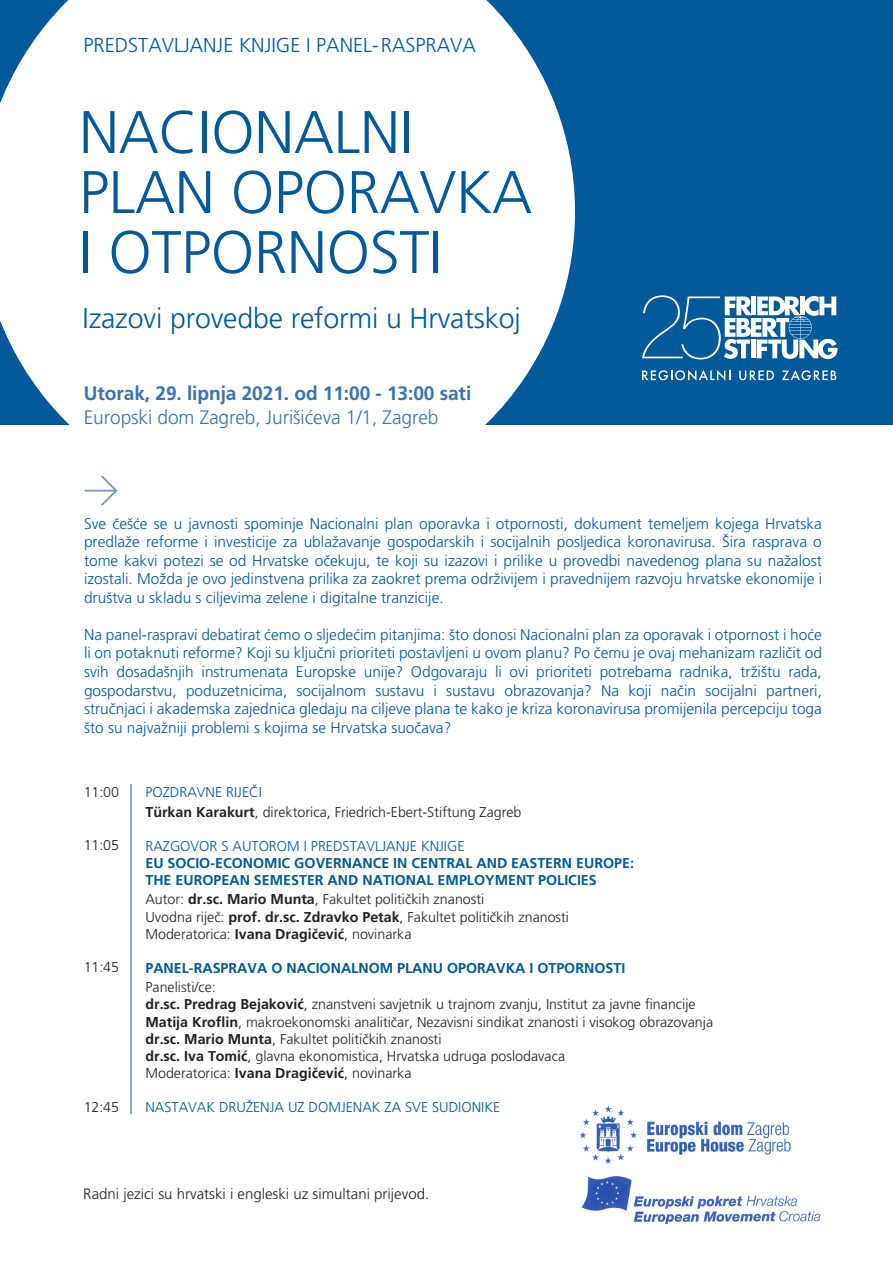
<style>
.page{position:relative;width:893px;height:1263px;background:#fff}
.page>*{position:absolute;margin:0;border:0;box-sizing:border-box;transform-origin:0 0}
.t1{font:300 60px/60px "Frutiger X";letter-spacing:-.005em;color:#01599a}
.t2{font:300 28.5px "Frutiger X";letter-spacing:-.005em;color:#01599a}
.t3{font:300 20.1px "Frutiger X";color:#01599a}
.t4{font:700 19.5px "Frutiger X";letter-spacing:-.005em;color:#3873ae}
.t5{font:300 19.5px "Frutiger X";letter-spacing:-.005em;color:#3873ae}
.t6{font:300 15.45px/18.6px "Frutiger X";color:#01599a;text-align:justify}
.t7{font:300 15px "Frutiger X";color:#231f20}
.t8{font:300 14.25px/17.1px "Frutiger X";color:#231f20}
.t9{font:700 14.25px/17.1px "Frutiger X";color:#01599a}
.t10{font:300 14.25px "Frutiger X";color:#01599a}
.s1{color:#01599a}
.s2{font-weight:700}
</style>
<div class="page">
<div style="left:0;top:0;width:893px;height:425px;background:#01599a"></div>
<div style="left:0;top:0;width:575px;height:506px;background:#fff"></div>
<svg style="left:85px;top:476px;width:32px;height:29px"></svg>
<hr style="left:131px;top:784px;width:1px;height:330px;background:#01599a">
<svg style="left:642px;top:295px;width:196px;height:64px"></svg>
<svg style="left:642px;top:370px;width:88px;height:11px"></svg>
<svg style="left:739px;top:370px;width:35px;height:10px"></svg>
<svg style="left:782px;top:370px;width:54px;height:10px"></svg>
<img style="left:581px;top:1176px;width:240px;height:49px">
<img style="left:579px;top:1106px;width:212px;height:58px">
<h3 class="t3" style="left:83px;top:34px;width:394px">PREDSTAVLJANJE KNJIGE I PANEL-RASPRAVA</h3>
<h1 class="t1" style="left:79px;top:103px;width:455px">NACIONALNI<br>PLAN OPORAVKA<br>I OTPORNOSTI</h1>
<h2 class="t2" style="left:82px;top:302px;width:440px">Izazovi provedbe reformi u Hrvatskoj</h2>
<p class="t4" style="left:84px;top:382px;width:389px">Utorak, 29. lipnja 2021. od 11:00 - 13:00 sati</p>
<p class="t5" style="left:84px;top:407px;width:356px">Europski dom Zagreb, Jurišićeva 1/1, Zagreb</p>
<p class="t6" style="left:84px;top:514px;width:740px">Sve češće se u javnosti spominje Nacionalni plan oporavka i otpornosti, dokument temeljem kojega Hrvatska predlaže reforme i investicije za ublažavanje gospodarskih i socijalnih posljedica koronavirusa. Šira rasprava o tome kakvi potezi se od Hrvatske očekuju, te koji su izazovi i prilike u provedbi navedenog plana su nažalost izostali. Možda je ovo jedinstvena prilika za zaokret prema održivijem i pravednijem razvoju hrvatske ekonomije i društva u skladu s ciljevima zelene i digitalne tranzicije.</p>
<p class="t6" style="left:84px;top:625px;width:739px">Na panel-raspravi debatirat ćemo o sljedećim pitanjima: što donosi Nacionalni plan za oporavak i otpornost i hoće li on potaknuti reforme? Koji su ključni prioriteti postavljeni u ovom planu? Po čemu je ovaj mehanizam različit od svih dosadašnjih instrumenata Europske unije? Odgovaraju li ovi prioriteti potrebama radnika, tržištu rada, gospodarstvu, poduzetnicima, socijalnom sustavu i sustavu obrazovanja? Na koji način socijalni partneri, stručnjaci i akademska zajednica gledaju na ciljeve plana te kako je kriza koronavirusa promijenila percepciju toga što su najvažniji problemi s kojima se Hrvatska suočava?</p>
<p class="t8" style="left:84px;top:783px;width:37px">11:00</p>
<p class="t8" style="left:84px;top:837px;width:37px">11:05</p>
<p class="t8" style="left:84px;top:959px;width:37px">11:45</p>
<p class="t8" style="left:84px;top:1099px;width:37px">12:45</p>
<p class="t8" style="left:145px;top:782px;width:378px;line-height:19.5px"><span class="s1">POZDRAVNE RIJEČI<br></span><span class="s2">Türkan Karakurt</span>, direktorica, Friedrich-Ebert-Stiftung Zagreb</p>
<p class="t10" style="left:145px;top:838px;width:321px">RAZGOVOR S AUTOROM I PREDSTAVLJANJE KNJIGE</p>
<p class="t9" style="left:145px;top:854px;width:490px">EU SOCIO-ECONOMIC GOVERNANCE IN CENTRAL AND EASTERN EUROPE:<br>THE EUROPEAN SEMESTER AND NATIONAL EMPLOYMENT POLICIES</p>
<p class="t8" style="left:145px;top:891px;width:425px">Autor: <span class="s2">dr.sc. Mario Munta</span>, Fakultet političkih znanosti<br>Uvodna riječ: <span class="s2">prof. dr.sc. Zdravko Petak</span>, Fakultet političkih znanosti<br>Moderatorica: <span class="s2">Ivana Dragičević</span>, novinarka</p>
<p class="t9" style="left:145px;top:959px;width:481px">PANEL-RASPRAVA O NACIONALNOM PLANU OPORAVKA I OTPORNOSTI</p>
<p class="t8" style="left:145px;top:979px;width:569px">Panelisti/ce:<br><span class="s2">dr.sc. Predrag Bejaković</span>, znanstveni savjetnik u trajnom zvanju, Institut za javne financije <span class="s2">Matija Kroflin</span>, makroekonomski analitičar, Nezavisni sindikat znanosti i visokog obrazovanja <span class="s2">dr.sc. Mario Munta</span>, Fakultet političkih znanosti<br><span class="s2">dr.sc. Iva Tomić</span>, glavna ekonomistica, Hrvatska udruga poslodavaca<br>Moderatorica: <span class="s2">Ivana Dragičević</span>, novinarka</p>
<p class="t10" style="left:145px;top:1099px;width:356px">NASTAVAK DRUŽENJA UZ DOMJENAK ZA SVE SUDIONIKE</p>
<p class="t7" style="left:83px;top:1186px;width:347px">Radni jezici su hrvatski i engleski uz simultani prijevod.</p>
</div>
